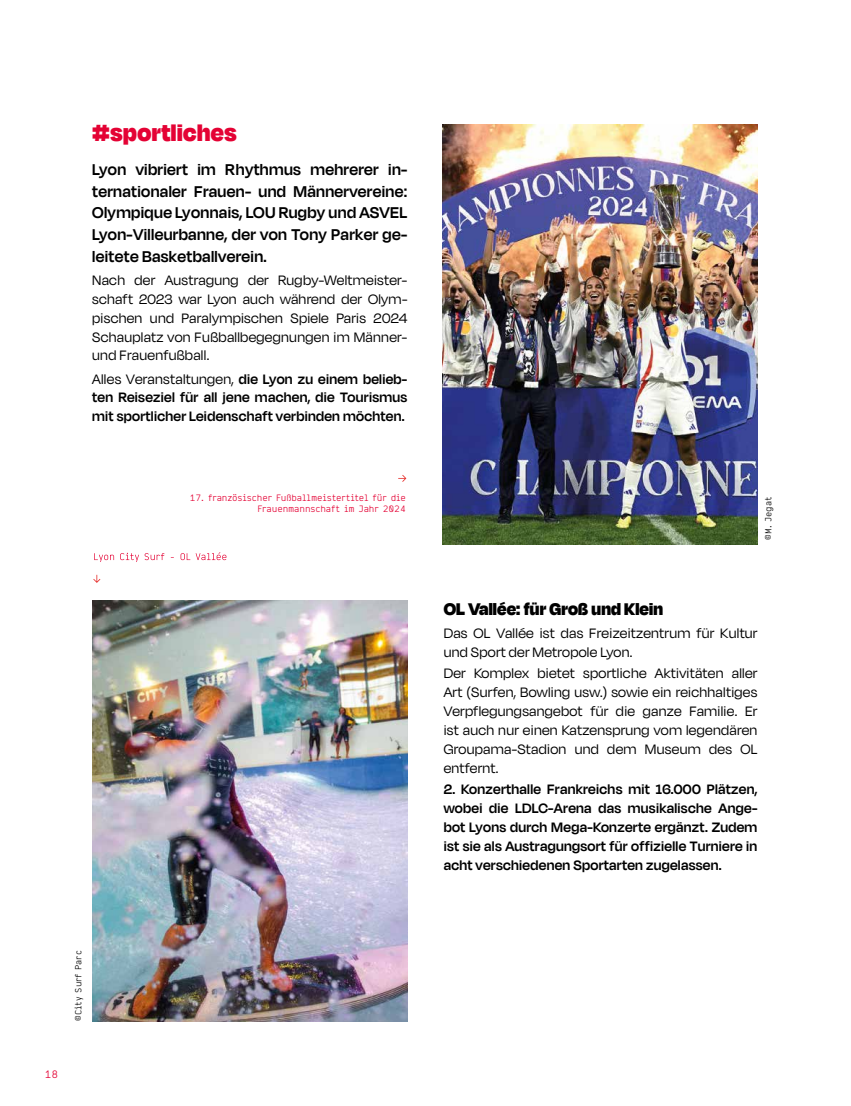
<style>
.page{position:relative;width:851px;height:1106px;background:#fff}
.page>*{position:absolute;margin:0;border:0;box-sizing:border-box;transform-origin:0 0}
.t1{font:900 27px "Degular Display";letter-spacing:.02em;color:#e40234}
.t2{font:900 19.5px "Degular Display";letter-spacing:.01em;color:#000}
.t3{font:600 18px/21.6px "Degular Display";letter-spacing:.02em;color:#000;text-align:justify}
.t4{font:15.75px/18.9px "Degular Display";letter-spacing:.02em;color:#000;text-align:justify}
.t5{font:600 15.75px/18.9px "Degular Display";letter-spacing:.02em;color:#000;text-align:justify}
.t6{font:10.5px "Deck";color:#e40234}
.t7{font:9px/10.8px "Deck";letter-spacing:-.01em;color:#e40234;text-align:right}
.t8{font:8.7px "Deck";color:#000}
.s1{font-weight:400}
</style>
<div class="page">
<img style="left:442px;top:124px;width:315px;height:420px">
<img style="left:92px;top:600px;width:315px;height:421px">
<svg style="left:94px;top:552px;width:132px;height:10px"></svg>
<svg style="left:398px;top:475px;width:8px;height:7px"></svg>
<svg style="left:93px;top:575px;width:7px;height:8px"></svg>
<h1 class="t1" style="left:92px;top:116px;width:146px">#sportliches</h1>
<p class="t3" style="left:92px;top:158px;width:316px">Lyon vibriert im Rhythmus mehrerer in&shy;ternationaler Frauen- und Männervereine:<br>Olympique Lyonnais, LOU Rugby und ASVEL Lyon-Villeurbanne, der von Tony Parker ge&shy;leitete Basketballverein.</p>
<p class="t4" style="left:92px;top:270px;width:316px">Nach der Austragung der Rugby-Weltmeister&shy;schaft 2023 war Lyon auch während der Olym&shy;pischen und Paralympischen Spiele Paris 2024<br>Schauplatz von Fußballbegegnungen im Männer&shy;und Frauenfußball.</p>
<p class="t5" style="left:92px;top:369px;width:316px"><span class="s1">Alles Veranstaltungen,</span> die Lyon zu einem belieb&shy;ten Reiseziel für all jene machen, die Tourismus mit sportlicher Leidenschaft verbinden möchten.</p>
<p class="t7" style="left:190px;top:492px;width:217px">17. französischer Fußballmeistertitel für die<br>Frauenmannschaft im Jahr 2024</p>
<p class="t8" style="left:72px;top:1020px;width:72px;rotate:-90deg">©City Surf Parc</p>
<p class="t6" style="left:45px;top:1067px;width:15px">18</p>
<p class="t8" style="left:762px;top:540px;width:45px;rotate:-90deg">©M. Jegat</p>
<p class="t2" style="left:443px;top:597px;width:221px">OL Vallée: für Groß und Klein</p>
<p class="t4" style="left:443px;top:623px;width:315px">Das OL Vallée ist das Freizeitzentrum für Kultur und Sport der Metropole Lyon.</p>
<p class="t4" style="left:443px;top:663px;width:315px">Der Komplex bietet sportliche Aktivitäten aller Art (Surfen, Bowling usw.) sowie ein reichhaltiges Verpflegungsangebot für die ganze Familie. Er ist auch nur einen Katzensprung vom legendären Groupama-Stadion und dem Museum des OL entfernt.</p>
<p class="t5" style="left:443px;top:779px;width:315px">2. Konzerthalle Frankreichs mit 16.000 Plätzen, wobei die LDLC-Arena das musikalische Ange&shy;bot Lyons durch Mega-Konzerte ergänzt. Zudem ist sie als Austragungsort für offizielle Turniere in acht verschiedenen Sportarten zugelassen.</p>
</div>
